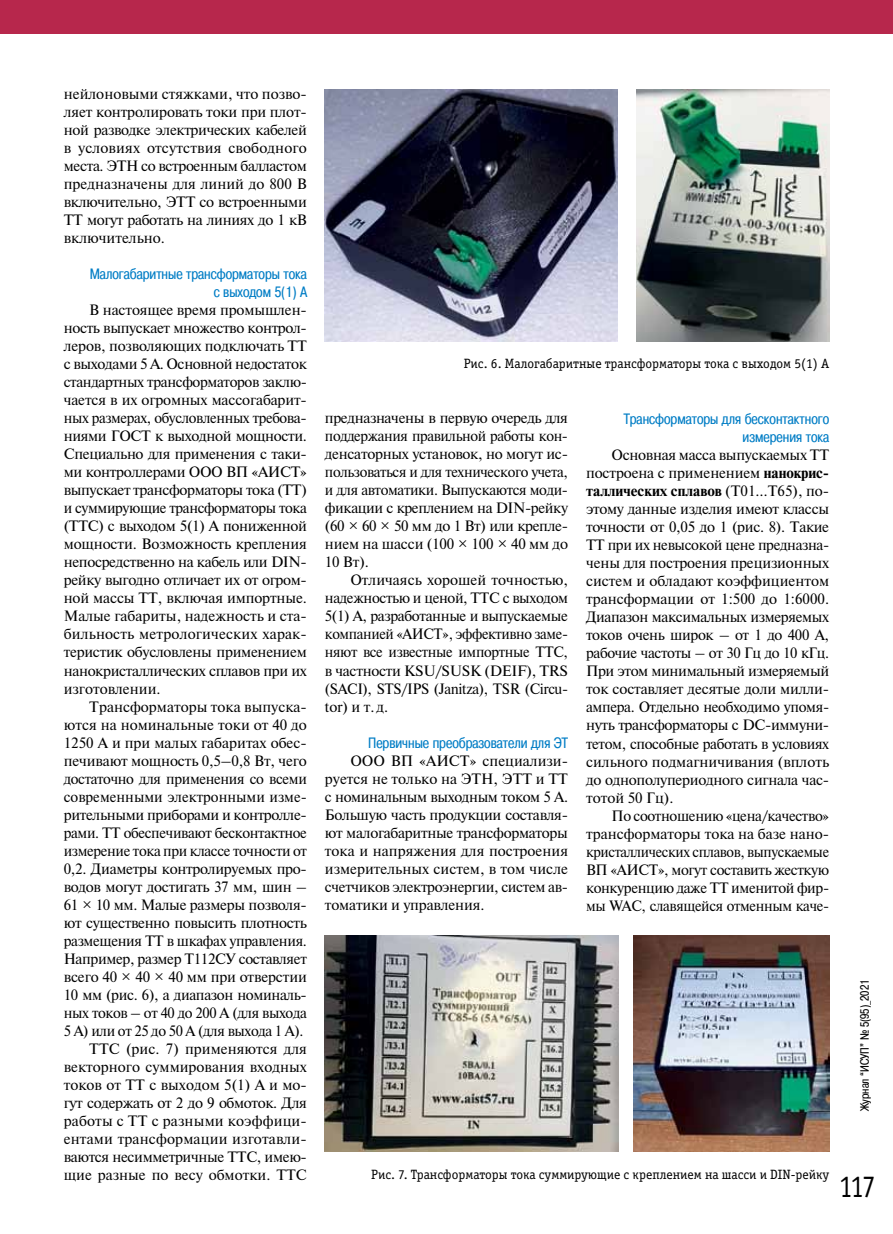
<style>
.page{position:relative;width:893px;height:1234px;background:#fff}
.page>*{position:absolute;margin:0;border:0;box-sizing:border-box;transform-origin:0 0}
.t1{font:31.5px "Officina Serif Book C";color:#000;scale:.85 1}
.t2{font:15px/18px "Newton";letter-spacing:-.02em;color:#000;text-align:justify}
.t3{font:15px/18px "Pragmatica Cond C";color:#007dc5;text-align:right}
.t4{font:13.5px "Officina Serif Book C";color:#000}
.t5{font:12px "Pragmatica Cond C";color:#000}
.s1{font-weight:700}
</style>
<div class="page">
<div style="left:0;top:0;width:893px;height:34px;background:#b7274c"></div>
<img style="left:325px;top:89px;width:292px;height:252px">
<img style="left:636px;top:89px;width:193px;height:252px">
<img style="left:325px;top:935px;width:293px;height:216px">
<img style="left:634px;top:935px;width:195px;height:215px">
<p class="t2" style="left:64px;top:84px;width:245px">нейлоновыми стяжками, что позво&shy;ляет контролировать токи при плот&shy;ной разводке электрических кабелей в условиях отсутствия свободного места. ЭТН со встроенным балластом предназначены для линий до 800 В включительно, ЭТТ со встроенными ТТ могут работать на линиях до 1 кВ включительно.</p>
<p class="t3" style="left:90px;top:265px;width:219px">Малогабаритные трансформаторы тока с выходом 5(1) А</p>
<p class="t2" style="left:64px;top:300px;width:245px;text-indent:26px">В настоящее время промышлен&shy;ность выпускает множество контрол&shy;леров, позволяющих подключать ТТ с выходами 5 А. Основной недостаток стандартных трансформаторов заклю&shy;чается в их огромных массогабарит&shy;ных размерах, обусловленных требова&shy;ниями ГОСТ к выходной мощности.<br>Специально для применения с таки&shy;ми контроллерами ООО ВП «АИСТ» выпускает трансформаторы тока (ТТ) и суммирующие трансформаторы тока (ТТС) с выходом 5(1) А пониженной мощности. Возможность крепления непосредственно на кабель или DIN&shy;рейку выгодно отличает их от огром&shy;ной массы ТТ, включая импортные.<br>Малые габариты, надежность и ста&shy;бильность метрологических харак&shy;теристик обусловлены применением нанокристаллических сплавов при их изготовлении.</p>
<p class="t2" style="left:64px;top:696px;width:245px;text-align:right">Трансформаторы тока выпуска&shy;ются на номинальные токи от 40 до 1250 А и при малых габаритах обес&shy;печивают мощность 0,5–0,8 Вт, чего достаточно для применения со всеми современными электронными изме&shy;рительными приборами и контролле&shy;рами. ТТ обеспечивают бесконтактное измерение тока при классе точности от 0,2. Диаметры контролируемых про&shy;водов могут достигать 37 мм, шин – 61 × 10 мм. Малые размеры позволя&shy;ют существенно повысить плотность размещения ТТ в шкафах управления.<br>Например, размер Т112СУ составляет всего 40 × 40 × 40 мм при отверстии 10 мм (рис. 6), а диапазон номиналь&shy;ных токов – от 40 до 200 А (для выхода 5 А) или от 25 до 50 А (для выхода 1 А).<br>ТТС (рис. 7) применяются для векторного суммирования входных токов от ТТ с выходом 5(1) А и мо&shy;гут содержать от 2 до 9 обмоток. Для работы с ТТ с разными коэффици&shy;ентами трансформации изготавли&shy;ваются несимметричные ТТС, имею&shy;щие разные по весу обмотки. ТТС</p>
<p class="t4" style="left:464px;top:356px;width:367px">Рис. 6. Малогабаритные трансформаторы тока с выходом 5(1) А</p>
<p class="t2" style="left:325px;top:408px;width:245px">предназначены в первую очередь для поддержания правильной работы кон&shy;денсаторных установок, но могут ис&shy;пользоваться и для технического учета, и для автоматики. Выпускаются моди&shy;фикации с креплением на DIN-рейку (60 × 60 × 50 мм до 1 Вт) или крепле&shy;нием на шасси (100 × 100 × 40 мм до 10 Вт).</p>
<p class="t2" style="left:325px;top:570px;width:245px;text-indent:26px">Отличаясь хорошей точностью, надежностью и ценой, ТТС с выходом 5(1) А, разработанные и выпускаемые компанией «АИСТ», эффективно заме&shy;няют все известные импортные ТТС, в частности KSU/SUSK (DEIF), TRS (SACI), STS/IPS (Janitza), TSR (Circu&shy;tor) и т.д.</p>
<p class="t3" style="left:368px;top:733px;width:201px">Первичные преобразователи для ЭТ</p>
<p class="t2" style="left:325px;top:750px;width:245px;text-indent:26px">ООО ВП «АИСТ» специализи&shy;руется не только на ЭТН, ЭТТ и ТТ с номинальным выходным током 5 А.<br>Большую часть продукции составля&shy;ют малогабаритные трансформаторы тока и напряжения для построения измерительных систем, в том числе счетчиков электроэнергии, систем ав&shy;томатики и управления.</p>
<p class="t3" style="left:624px;top:410px;width:207px">Трансформаторы для бесконтактного измерения тока</p>
<p class="t2" style="left:586px;top:445px;width:245px;text-indent:26px">Основная масса выпускаемых ТТ построена с применением <span class="s1">нанокрис‑ таллических сплавов</span> (Т01…Т65), по&shy;этому данные изделия имеют классы точности от 0,05 до 1 (рис. 8). Такие ТТ при их невысокой цене предназна&shy;чены для построения прецизионных систем и обладают коэффициентом трансформации от 1:500 до 1:6000.<br>Диапазон максимальных измеряемых токов очень широк – от 1 до 400 А, рабочие частоты – от 30 Гц до 10 кГц.<br>При этом минимальный измеряемый ток составляет десятые доли милли&shy;ампера. Отдельно необходимо упомя&shy;нуть трансформаторы с DC-иммуни&shy;тетом, способные работать в условиях сильного подмагничивания (вплоть до однополупериодного сигнала час&shy;тотой 50 Гц).</p>
<p class="t2" style="left:586px;top:805px;width:245px;text-indent:26px">По соотношению «цена/качество» трансформаторы тока на базе нано&shy;кристаллических сплавов, выпускаемые ВП «АИСТ», могут составить жесткую конкуренцию даже ТТ именитой фир&shy;мы WAC, славящейся отменным каче-</p>
<p class="t5" style="left:858px;top:1110px;width:133px;rotate:-90deg">Журнал “ИСУП” № 5(95)_2021</p>
<p class="t4" style="left:371px;top:1166px;width:459px">Рис. 7. Трансформаторы тока суммирующие с креплением на шасси и DIN-рейку</p>
<h1 class="t1" style="left:839px;top:1168px;width:44px">117</h1>
</div>
